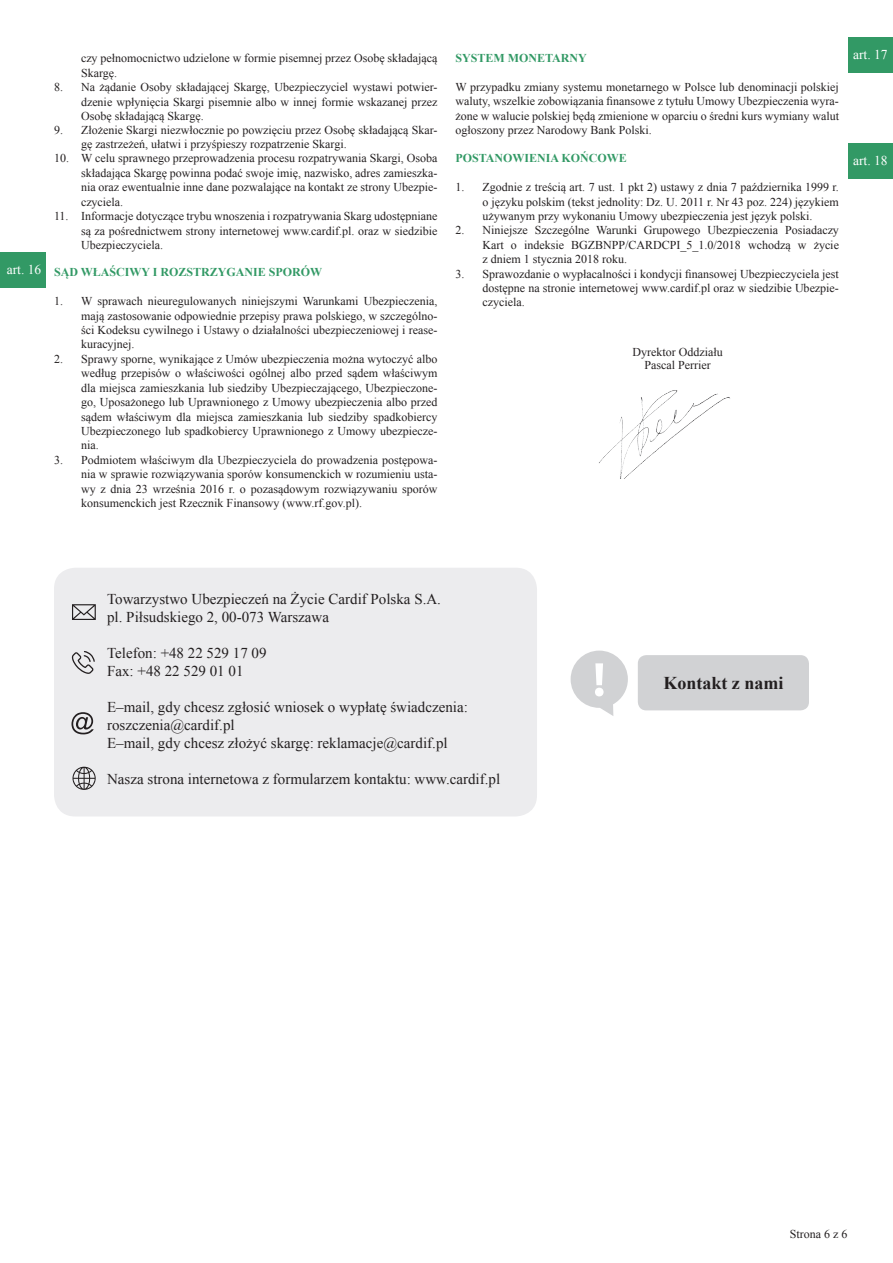
<style>
.page{position:relative;width:893px;height:1263px;background:#fff}
.page>*{position:absolute;margin:0;border:0;box-sizing:border-box;transform-origin:0 0}
.t1{font:700 18px "Times New Roman";color:#231f20}
._6_35{font:15px/18px "Times New Roman";color:#231f20}
.t2{font:13.5px "Times New Roman";color:#fff}
.List_Paragraph{font:12px/14.4px "Times New Roman";color:#231f20;text-align:justify}
.Body_Text{font:12px/14.4px "Times New Roman";color:#231f20;text-align:justify}
.List_Paragraph-2{font:700 12px "Times New Roman";color:#329965}
.Normalny{font:12px "Times New Roman";color:#231f20}
.Body_Text-2{font:700 12px "Times New Roman";color:#329965}
</style>
<div class="page">
<div style="left:0;top:252px;width:45px;height:35px;background:#329965"></div>
<div style="left:848px;top:37px;width:45px;height:35px;background:#329965"></div>
<div style="left:848px;top:144px;width:45px;height:35px;background:#329965"></div>
<img style="left:599px;top:390px;width:131px;height:89px">
<div style="left:54px;top:568px;width:483px;height:248px;background:#ececee;border-radius:21px"></div>
<svg style="left:571px;top:651px;width:57px;height:65px"></svg>
<div style="left:638px;top:655px;width:171px;height:55px;background:#d1d2d4;border-radius:9px"></div>
<svg style="left:72px;top:604px;width:24px;height:16px"></svg>
<svg style="left:72px;top:651px;width:23px;height:23px"></svg>
<svg style="left:71px;top:712px;width:23px;height:22px"></svg>
<svg style="left:72px;top:767px;width:24px;height:23px"></svg>
<p class="t2" style="left:7px;top:261px;width:36px">art. 16</p>
<p class="List_Paragraph" style="left:81px;top:51px;width:358px">czy pełnomocnictwo udzielone w formie pisemnej przez Osobę składającą<br>Skargę.</p>
<p class="List_Paragraph" style="left:81px;top:80px;width:358px;text-indent:-27px">8. Na żądanie Osoby składającej Skargę, Ubezpieczyciel wystawi potwier&shy;dzenie wpłynięcia Skargi pisemnie albo w innej formie wskazanej przez Osobę składającą Skargę.</p>
<p class="List_Paragraph" style="left:81px;top:122px;width:358px;text-indent:-27px">9. Złożenie Skargi niezwłocznie po powzięciu przez Osobę składającą Skar&shy;gę zastrzeżeń, ułatwi i przyśpieszy rozpatrzenie Skargi.</p>
<p class="List_Paragraph" style="left:81px;top:151px;width:358px;text-indent:-27px">10. W celu sprawnego przeprowadzenia procesu rozpatrywania Skargi, Osoba składająca Skargę powinna podać swoje imię, nazwisko, adres zamieszka&shy;nia oraz ewentualnie inne dane pozwalające na kontakt ze strony Ubezpie&shy;czyciela.</p>
<p class="Body_Text" style="left:81px;top:209px;width:358px;text-indent:-27px">11. Informacje dotyczące trybu wnoszenia i rozpatrywania Skarg udostępniane są za pośrednictwem strony internetowej www.cardif.pl. oraz w siedzibie Ubezpieczyciela.</p>
<p class="List_Paragraph-2" style="left:54px;top:264px;width:270px">SĄD WŁAŚCIWY I ROZSTRZYGANIE SPORÓW</p>
<p class="List_Paragraph" style="left:81px;top:294px;width:358px;text-indent:-27px">1. W sprawach nieuregulowanych niniejszymi Warunkami Ubezpieczenia, mają zastosowanie odpowiednie przepisy prawa polskiego, w szczególno&shy;ści Kodeksu cywilnego i Ustawy o działalności ubezpieczeniowej i rease&shy;kuracyjnej.</p>
<p class="List_Paragraph" style="left:81px;top:351px;width:358px;text-indent:-27px">2. Sprawy sporne, wynikające z Umów ubezpieczenia można wytoczyć albo według przepisów o właściwości ogólnej albo przed sądem właściwym dla miejsca zamieszkania lub siedziby Ubezpieczającego, Ubezpieczone&shy;go, Uposażonego lub Uprawnionego z Umowy ubezpieczenia albo przed sądem właściwym dla miejsca zamieszkania lub siedziby spadkobiercy Ubezpieczonego lub spadkobiercy Uprawnionego z Umowy ubezpiecze&shy;nia.</p>
<p class="Body_Text" style="left:81px;top:452px;width:358px;text-indent:-27px">3. Podmiotem właściwym dla Ubezpieczyciela do prowadzenia postępowa&shy;nia w sprawie rozwiązywania sporów konsumenckich w rozumieniu usta&shy;wy z dnia 23 września 2016 r. o pozasądowym rozwiązywaniu sporów konsumenckich jest Rzecznik Finansowy (www.rf.gov.pl).</p>
<p class="Body_Text-2" style="left:455px;top:50px;width:133px">SYSTEM MONETARNY</p>
<p class="Body_Text" style="left:455px;top:80px;width:385px">W przypadku zmiany systemu monetarnego w Polsce lub denominacji polskiej waluty, wszelkie zobowiązania finansowe z tytułu Umowy Ubezpieczenia wyra&shy;żone w walucie polskiej będą zmienione w oparciu o średni kurs wymiany walut ogłoszony przez Narodowy Bank Polski.</p>
<p class="List_Paragraph-2" style="left:455px;top:150px;width:173px">POSTANOWIENIA KOŃCOWE</p>
<p class="List_Paragraph" style="left:482px;top:180px;width:358px;text-indent:-27px">1. Zgodnie z treścią art. 7 ust. 1 pkt 2) ustawy z dnia 7 października 1999 r. o języku polskim (tekst jednolity: Dz. U. 2011 r. Nr 43 poz. 224) językiem używanym przy wykonaniu Umowy ubezpieczenia jest język polski.</p>
<p class="List_Paragraph" style="left:482px;top:223px;width:358px;text-indent:-27px">2. Niniejsze Szczególne Warunki Grupowego Ubezpieczenia Posiadaczy Kart o indeksie BGZBNPP/CARDCPI_5_1.0/2018 wchodzą w życie z dniem 1 stycznia 2018 roku.</p>
<p class="Body_Text" style="left:482px;top:266px;width:358px;text-indent:-27px">3. Sprawozdanie o wypłacalności i kondycji finansowej Ubezpieczyciela jest dostępne na stronie internetowej www.cardif.pl oraz w siedzibie Ubezpie&shy;czyciela.</p>
<p class="t2" style="left:853px;top:45px;width:36px">art. 17</p>
<p class="t2" style="left:853px;top:152px;width:36px">art. 18</p>
<p class="Normalny" style="left:632px;top:343px;width:92px">Dyrektor Oddziału</p>
<p class="Normalny" style="left:644px;top:357px;width:68px">Pascal Perrier</p>
<p class="_6_35" style="left:107px;top:590px;width:335px">Towarzystwo Ubezpieczeń na Życie Cardif Polska S.A.</p>
<p class="_6_35" style="left:107px;top:608px;width:223px">pl. Piłsudskiego 2, 00-073 Warszawa</p>
<p class="_6_35" style="left:107px;top:644px;width:161px">Telefon: +48 22 529 17 09</p>
<p class="_6_35" style="left:107px;top:662px;width:138px">Fax: +48 22 529 01 01</p>
<p class="_6_35" style="left:107px;top:698px;width:362px">E–mail, gdy chcesz zgłosić wniosek o wypłatę świadczenia: roszczenia@cardif.pl</p>
<p class="_6_35" style="left:107px;top:734px;width:342px">E–mail, gdy chcesz złożyć skargę: reklamacje@cardif.pl</p>
<p class="_6_35" style="left:107px;top:770px;width:395px">Nasza strona internetowa z formularzem kontaktu: www.cardif.pl</p>
<p class="t1" style="left:663px;top:670px;width:122px">Kontakt z nami</p>
<p class="List_Paragraph" style="left:790px;top:1227px;width:59px">Strona 6 z 6</p>
</div>
